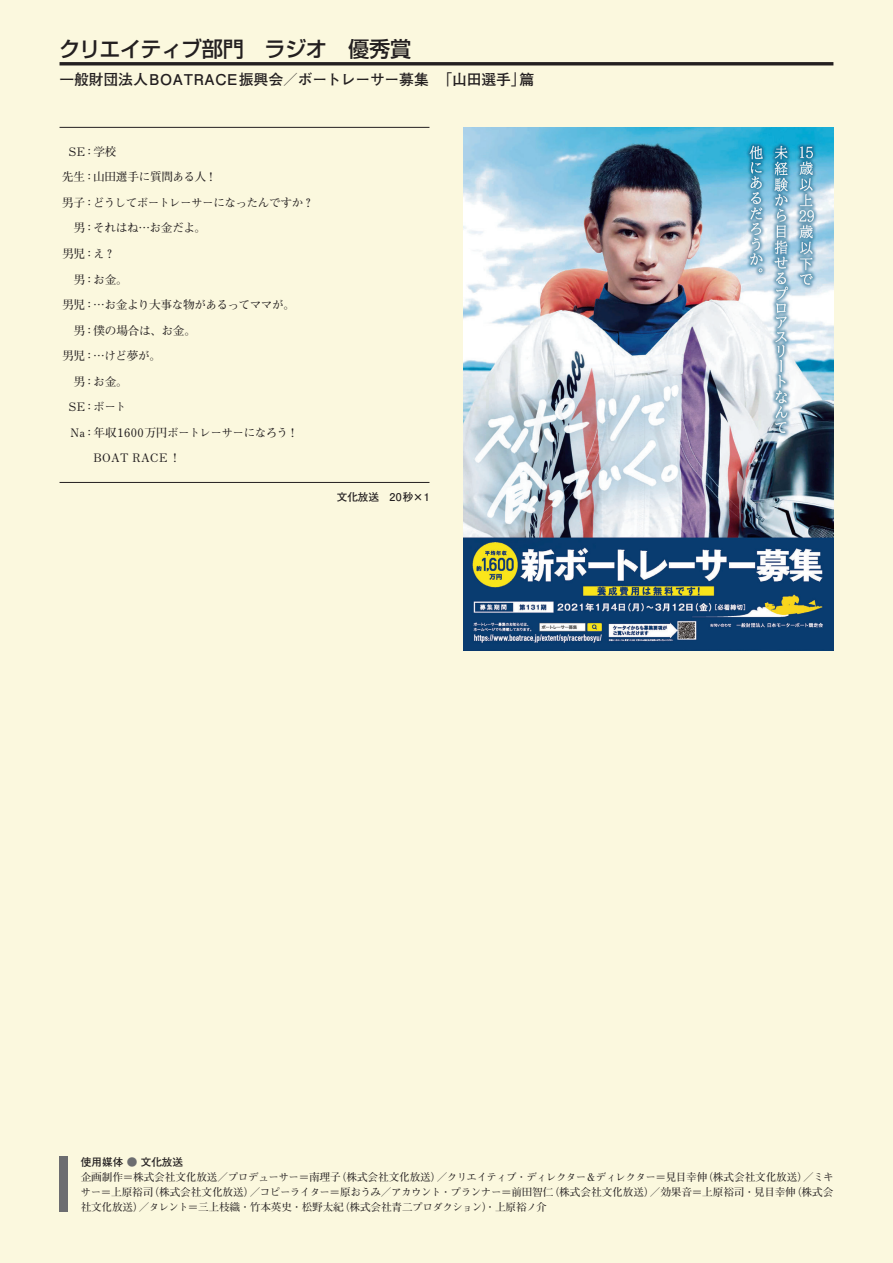
<style>
.page{position:relative;width:893px;height:1263px;background:#fbf8de}
.page>*{position:absolute;margin:0;border:0;box-sizing:border-box;transform-origin:0 0}
.t1{font:500 21.3px "Shin Go Pr 6";letter-spacing:-.035em;color:#231f20}
.t2{font:700 14.85px "Futo Go B101 Pr 6";letter-spacing:-.005em;color:#231f20}
.t3{font:700 11.7px "Futo Min A101 Pr 6";letter-spacing:-.035em;color:#231f20}
.t4{font:700 11.7px "Futo Min A101 Pr 6";letter-spacing:.035em;color:#231f20}
.t5{font:700 10.65px/14.9px "Futo Min A101 Pr 6";letter-spacing:-.015em;color:#231f20;text-align:justify}
.t6{font:700 10.65px "Futo Go B101 Pr 6";letter-spacing:-.01em;color:#231f20}
.s1{color:#6c6d70}
</style>
<div class="page">
<hr style="left:60px;top:127px;width:369px;height:1px;background:#231f20">
<hr style="left:60px;top:482px;width:369px;height:1px;background:#231f20">
<img style="left:463px;top:128px;width:370px;height:522px">
<div style="left:60px;top:1157px;width:8px;height:55px;background:#6c6d70"></div>
<hr style="left:60px;top:62px;width:773px;height:3px;background:#231f20">
<h1 class="t1" style="left:59px;top:31px;width:354px">クリエイティブ部門　ラジオ　優秀賞</h1>
<h2 class="t2" style="left:59px;top:68px;width:477px">一般財団法人BOATRACE振興会／ボートレーサー募集　「山田選手」篇</h2>
<p class="t3" style="left:68px;top:142px;width:50px">SE ： 学校</p>
<p class="t3" style="left:62px;top:168px;width:156px">先生 ： 山田選手に質問ある人！</p>
<p class="t3" style="left:62px;top:193px;width:254px">男子 ： どうしてボートレーサーになったんですか？</p>
<p class="t3" style="left:73px;top:219px;width:134px">男 ： それはね…お金だよ。</p>
<p class="t3" style="left:62px;top:244px;width:55px">男児 ： え？</p>
<p class="t3" style="left:73px;top:270px;width:56px">男 ： お金。</p>
<p class="t3" style="left:62px;top:295px;width:235px">男児 ： …お金より大事な物があるってママが。</p>
<p class="t3" style="left:73px;top:321px;width:124px">男 ： 僕の場合は、お金。</p>
<p class="t3" style="left:62px;top:346px;width:101px">男児 ： …けど夢が。</p>
<p class="t3" style="left:73px;top:372px;width:56px">男 ： お金。</p>
<p class="t3" style="left:68px;top:398px;width:60px">SE ： ボート</p>
<p class="t3" style="left:70px;top:423px;width:229px">Na ： 年収1600万円ボートレーサーになろう！</p>
<p class="t4" style="left:93px;top:449px;width:89px">BOAT RACE！</p>
<p class="t6" style="left:337px;top:488px;width:95px">文化放送　20秒×1</p>
<p class="t6" style="left:81px;top:1153px;width:104px">使用媒体 <span class="s1">●</span> 文化放送</p>
<p class="t5" style="left:81px;top:1169px;width:755px">企画制作＝株式会社文化放送／プロデューサー＝南理子（株式会社文化放送）／クリエイティブ・ディレクター＆ディレクター＝見目幸伸（株式会社文化放送）／ミキサー＝上原裕司（株式会社文化放送）／コピーライター＝原おうみ／アカウント・プランナー＝前田智仁（株式会社文化放送）／効果音＝上原裕司・見目幸伸（株式会社文化放送）／タレント＝三上枝織・竹本英史・松野太紀（株式会社青二プロダクション）・上原裕ノ介</p>
</div>
